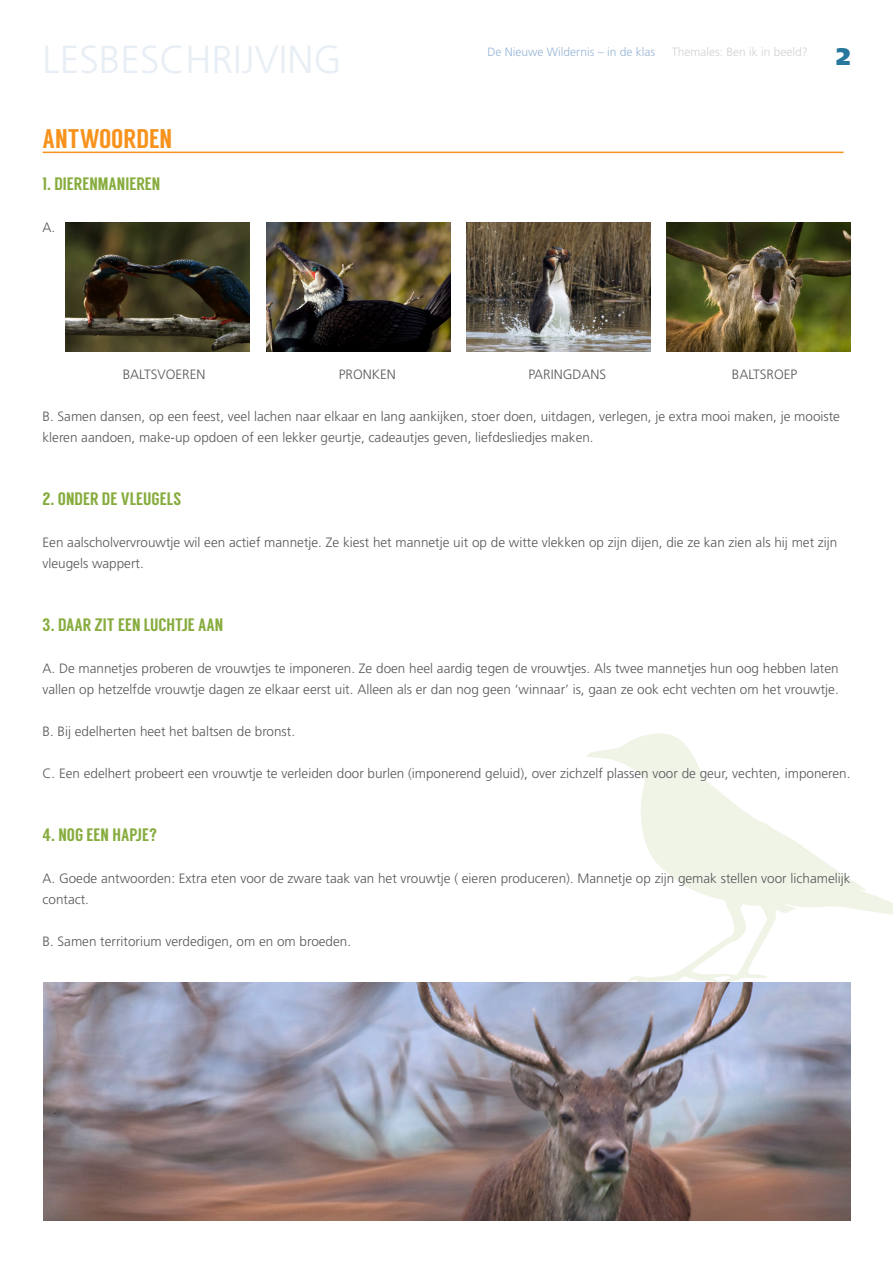
<style>
.page{position:relative;width:893px;height:1263px;background:#fff}
.page>*{position:absolute;margin:0;border:0;box-sizing:border-box;transform-origin:0 0}
.t1{font:300 39px "Frutiger";color:#e8eef5}
.t2{font:27px "Langdon";color:#f7931d}
.t3{font:18px "Langdon";color:#87ac3e}
.t4{font:300 13.5px/21px "Frutiger";color:#57585a}
.t5{font:300 12px "Frutiger";color:#97b5d6}
.t6{font:300 12px "Frutiger";color:#d1d2d4}
.s1{font-weight:900;font-size:24px;color:#28779c}
</style>
<div class="page">
<svg style="left:587px;top:733px;width:306px;height:256px"></svg>
<hr style="left:43px;top:152px;width:800px;height:1px;background:#f7931d">
<img style="left:66px;top:222px;width:184px;height:130px">
<img style="left:266px;top:222px;width:184px;height:130px">
<img style="left:466px;top:222px;width:184px;height:130px">
<img style="left:666px;top:222px;width:184px;height:130px">
<img style="left:43px;top:982px;width:807px;height:238px">
<p class="t1" style="left:43px;top:38px;width:301px">LESBESCHRIJVING</p>
<p class="t2" style="left:43px;top:123px;width:131px">ANTWOORDEN</p>
<p class="t3" style="left:43px;top:173px;width:119px">1. DIERENMANIEREN</p>
<p class="t4" style="left:43px;top:217px;width:14px">A.</p>
<p class="t5" style="left:487px;top:45px;width:169px">De Nieuwe Wildernis – in de klas</p>
<p class="t6" style="left:672px;top:45px;width:180px">Themales: Ben ik in beeld? <span class="s1">2</span></p>
<p class="t4" style="left:123px;top:364px;width:84px">BALTSVOEREN</p>
<p class="t4" style="left:339px;top:364px;width:59px">PRONKEN</p>
<p class="t4" style="left:529px;top:364px;width:79px">PARINGDANS</p>
<p class="t4" style="left:732px;top:364px;width:67px">BALTSROEP</p>
<p class="t4" style="left:43px;top:406px;width:799px">B. Samen dansen, op een feest, veel lachen naar elkaar en lang aankijken, stoer doen, uitdagen, verlegen, je extra mooi maken, je mooiste kleren aandoen, make-up opdoen of een lekker geurtje, cadeautjes geven, liefdesliedjes maken.</p>
<p class="t3" style="left:43px;top:488px;width:140px">2. ONDER DE VLEUGELS</p>
<p class="t4" style="left:43px;top:532px;width:796px">Een aalscholvervrouwtje wil een actief mannetje. Ze kiest het mannetje uit op de witte vlekken op zijn dijen, die ze kan zien als hij met zijn vleugels wappert.</p>
<p class="t3" style="left:43px;top:614px;width:182px">3. DAAR ZIT EEN LUCHTJE AAN</p>
<p class="t4" style="left:43px;top:658px;width:798px">A. De mannetjes proberen de vrouwtjes te imponeren. Ze doen heel aardig tegen de vrouwtjes. Als twee mannetjes hun oog hebben laten vallen op hetzelfde vrouwtje dagen ze elkaar eerst uit. Alleen als er dan nog geen ‘winnaar’ is, gaan ze ook echt vechten om het vrouwtje.</p>
<p class="t4" style="left:43px;top:721px;width:254px">B. Bij edelherten heet het baltsen de bronst.</p>
<p class="t4" style="left:43px;top:763px;width:809px">C. Een edelhert probeert een vrouwtje te verleiden door burlen (imponerend geluid), over zichzelf plassen voor de geur, vechten, imponeren.</p>
<p class="t3" style="left:43px;top:824px;width:116px">4. NOG EEN HAPJE?</p>
<p class="t4" style="left:43px;top:868px;width:809px">A. Goede antwoorden: Extra eten voor de zware taak van het vrouwtje ( eieren produceren). Mannetje op zijn gemak stellen voor lichamelijk contact.</p>
<p class="t4" style="left:43px;top:931px;width:310px">B. Samen territorium verdedigen, om en om broeden.</p>
</div>
